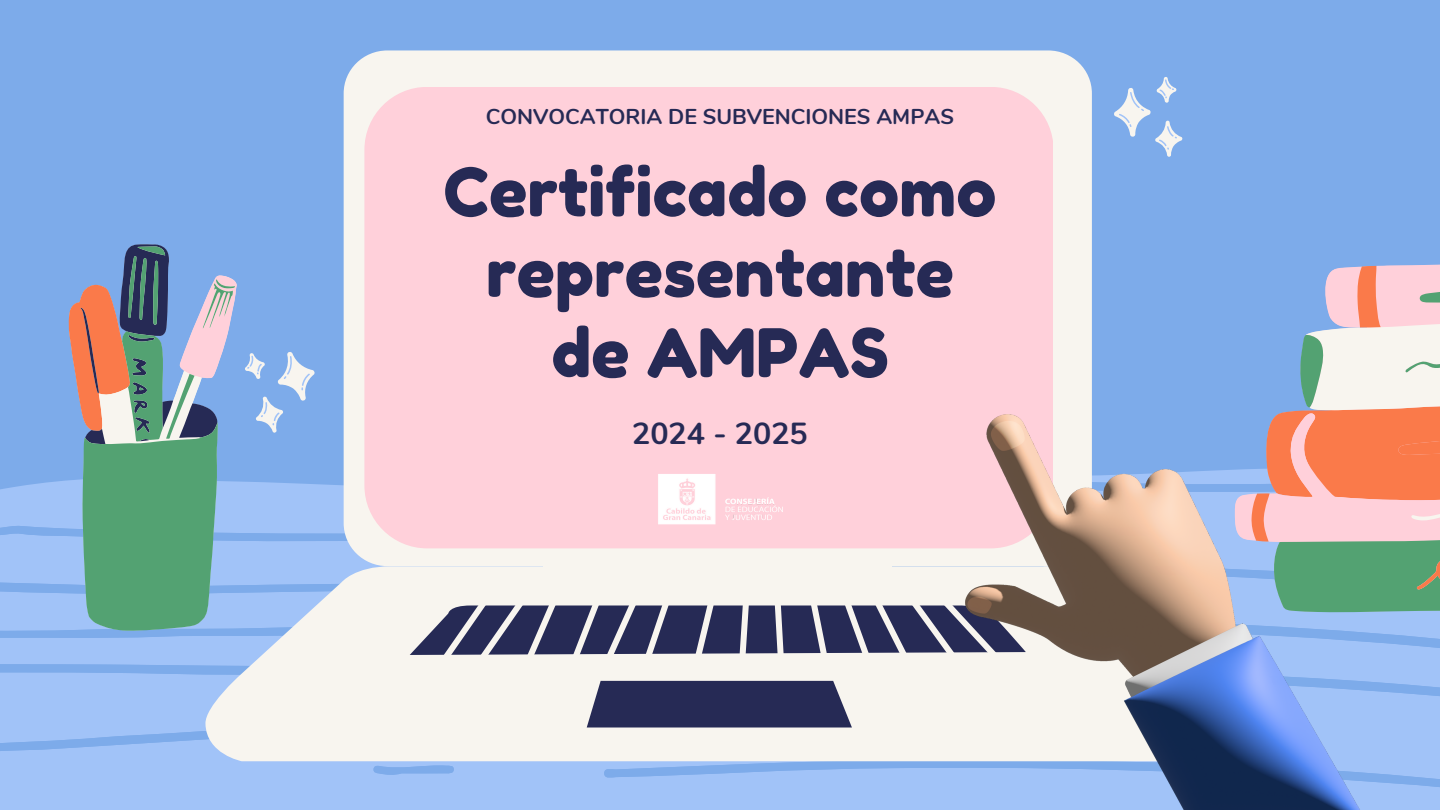
<style>
.page{position:relative;width:1440px;height:810px;background:#7dabea}
.page>*{position:absolute;margin:0;border:0;box-sizing:border-box;transform-origin:0 0}
.t1{font:67px/80.4px "Fredoka One";color:#262a55;text-align:center}
.t2{font:700 30.4px "Nunito";color:#262a55}
.t3{font:700 21.5px "Nunito";color:#262a55}
</style>
<div class="page">
<svg style="left:0;top:475px;width:1440px;height:335px;background:#9cbff5"></svg>
<div style="left:344px;top:50px;width:748px;height:516px;background:#f8f5ef;border-radius:43px"></div>
<svg style="left:205px;top:563px;width:760px;height:199px;background:#e8ebef"></svg>
<div style="left:544px;top:540px;width:348px;height:26px;background:#f8f5ef"></div>
<svg style="left:211px;top:681px;width:754px;height:58px;background:#bfbec6"></svg>
<svg style="left:410px;top:599px;width:555px;height:76px;background:#8e8ea1"></svg>
<svg style="left:69px;top:475px;width:168px;height:155px;background:#9bbff5"></svg>
<svg style="left:82px;top:444px;width:153px;height:186px;background:#5ea688"></svg>
<div style="left:364px;top:87px;width:689px;height:461px;background:#ffd0da;border-radius:63px"></div>
<svg style="left:1277px;top:264px;width:163px;height:341px;background:#cebab3"></svg>
<svg style="left:1114px;top:77px;width:69px;height:80px"></svg>
<svg style="left:68px;top:244px;width:247px;height:200px"></svg>
<img style="left:658px;top:474px;width:125px;height:51px">
<img style="left:965px;top:415px;width:406px;height:395px">
<h1 class="t3" style="left:486px;top:102px;width:470px">CONVOCATORIA DE SUBVENCIONES AMPAS</h1>
<p class="t1" style="left:443px;top:152px;width:554px">Certificado como representante de AMPAS</p>
<p class="t2" style="left:632px;top:413px;width:177px">2024 - 2025</p>
</div>
